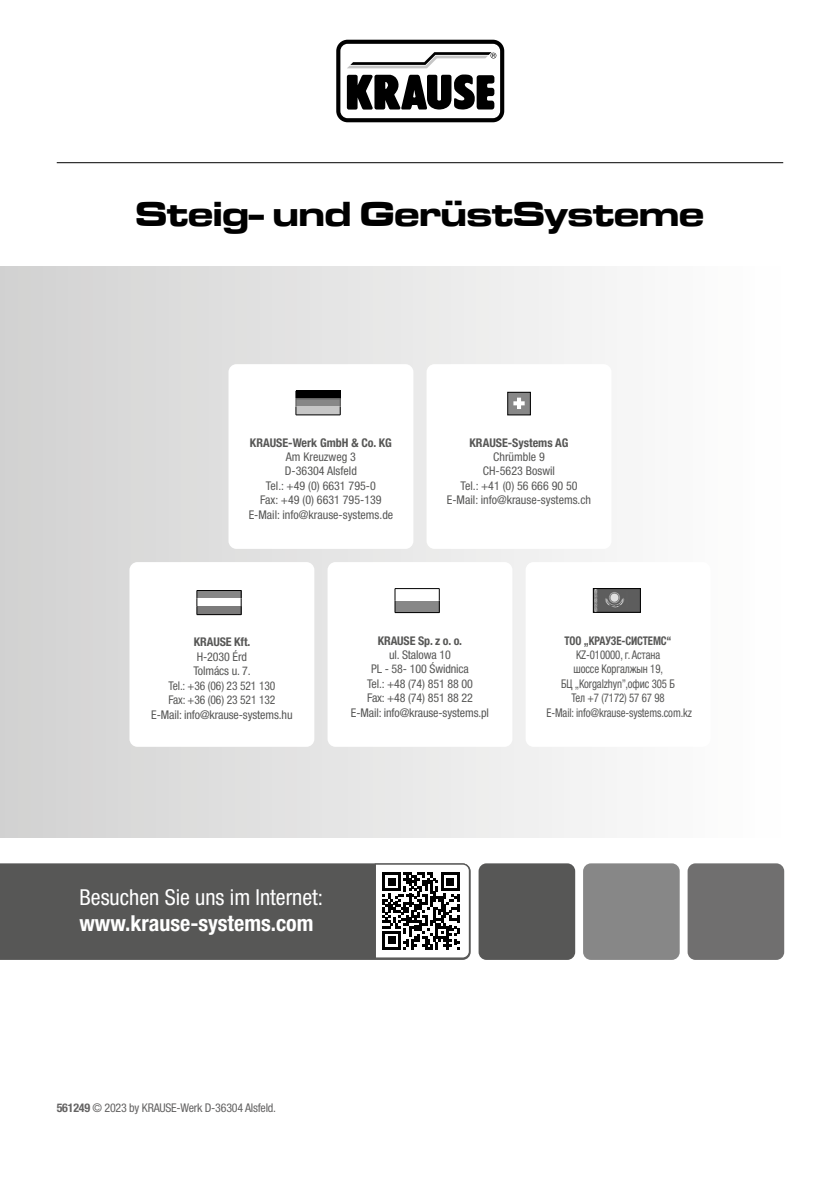
<style>
.page{position:relative;width:840px;height:1191px;background:#fff}
.page>*{position:absolute;margin:0;border:0;box-sizing:border-box;transform-origin:0 0}
.t1{font:36px "Microgramma D Bold Exte";color:#000}
.t2{font:condensed 22px "Helvetica Neue LTW1 G";color:#fff}
.t3{font:700 condensed 22px "Helvetica Neue LTW1 G";color:#fff}
.t4{font:condensed 12px/14.4px "Helvetica Neue LTW1 G";letter-spacing:-.01em;color:#575756;text-align:center}
.t5{font:condensed 12px/14.4px "Helvetica Neue LTW1 G";letter-spacing:-.01em;color:#575756;text-align:center;scale:.9 1}
.t6{font:700 condensed 12px "Helvetica Neue LTW1 G";letter-spacing:-.01em;color:#575756}
.t7{font:condensed 12px "Helvetica Neue LTW1 G";letter-spacing:-.02em;color:#646363}
.t8{font:700 condensed 12px "Helvetica Neue LTW1 G";letter-spacing:-.01em;color:#575756;scale:.9 1}
.s1{font-weight:700}
</style>
<div class="page">
<svg style="left:336px;top:40px;width:168px;height:82px"></svg>
<hr style="left:57px;top:162px;width:725px;height:1px;background:#000">
<div style="left:0;top:266px;width:782px;height:571px;background:linear-gradient(to right,#d2d2d1,#fff)"></div>
<div style="left:0;top:863px;width:466px;height:97px;background:#575756"></div>
<svg style="left:374px;top:863px;width:96px;height:96px"></svg>
<div style="left:478px;top:863px;width:97px;height:97px;background:#575756;border-radius:8px"></div>
<div style="left:582px;top:863px;width:97px;height:97px;background:#878787;border-radius:8px"></div>
<div style="left:687px;top:863px;width:96px;height:97px;background:#706f6f;border-radius:8px"></div>
<div style="left:129px;top:562px;width:185px;height:185px;background:#fff;border-radius:8px"></div>
<div style="left:327px;top:562px;width:185px;height:185px;background:#fff;border-radius:8px"></div>
<div style="left:525px;top:562px;width:185px;height:185px;background:#fff;border-radius:8px"></div>
<img style="left:595px;top:590px;width:43px;height:20px">
<div style="left:593px;top:588px;width:47px;height:24px;border:1px solid #000"></div>
<div style="left:228px;top:364px;width:185px;height:185px;background:#fff;border-radius:8px"></div>
<div style="left:296px;top:391px;width:44px;height:8px;background:#000"></div>
<div style="left:296px;top:399px;width:44px;height:8px;background:#878787"></div>
<div style="left:296px;top:407px;width:44px;height:8px;background:#c6c6c6"></div>
<hr style="left:296px;top:390px;width:44px;height:1px;background:#000">
<hr style="left:296px;top:414px;width:44px;height:1px;background:#000">
<hr style="left:296px;top:398px;width:44px;height:1px;background:#575756">
<svg style="left:295px;top:391px;width:1px;height:24px"></svg>
<svg style="left:339px;top:399px;width:1px;height:16px"></svg>
<div style="left:197px;top:590px;width:44px;height:8px;background:#878787"></div>
<div style="left:197px;top:606px;width:44px;height:8px;background:#7c7b7b"></div>
<hr style="left:197px;top:590px;width:44px;height:1px;background:#000">
<svg style="left:196px;top:590px;width:1px;height:24px"></svg>
<svg style="left:241px;top:590px;width:1px;height:24px"></svg>
<hr style="left:197px;top:614px;width:44px;height:1px;background:#000">
<div style="left:426px;top:364px;width:185px;height:185px;background:#fff;border-radius:8px"></div>
<div style="left:507px;top:392px;width:23px;height:23px;background:#878787"></div>
<svg style="left:513px;top:397px;width:11px;height:12px"></svg>
<div style="left:507px;top:392px;width:23px;height:23px;border:1px solid #000"></div>
<div style="left:395px;top:600px;width:44px;height:12px;background:#878787"></div>
<hr style="left:394px;top:588px;width:45px;height:1px;background:#000">
<svg style="left:394px;top:588px;width:1px;height:24px"></svg>
<svg style="left:438px;top:588px;width:1px;height:24px"></svg>
<hr style="left:394px;top:612px;width:45px;height:1px;background:#000">
<h1 class="t1" style="left:136px;top:190px;width:569px">Steig- und GerüstSysteme</h1>
<p class="t6" style="left:250px;top:435px;width:143px">KRAUSE-Werk GmbH &amp; Co. KG</p>
<p class="t4" style="left:248px;top:449px;width:146px">Am Kreuzweg 3<br>D-36304 Alsfeld<br>Tel.: +49 (0) 6631 795-0<br>Fax: +49 (0) 6631 795-139<br>E-Mail: info@krause-systems.de</p>
<p class="t6" style="left:469px;top:435px;width:100px">KRAUSE-Systems AG</p>
<p class="t4" style="left:446px;top:449px;width:146px">Chrümble 9<br>CH-5623 Boswil<br>Tel.: +41 (0) 56 666 90 50<br>E-Mail: info@krause-systems.ch</p>
<p class="t6" style="left:194px;top:635px;width:58px">KRAUSE Kft.</p>
<p class="t4" style="left:151px;top:649px;width:143px">H-2030 Érd<br>Tolmács u. 7.<br>Tel.: +36 (06) 23 521 130<br>Fax: +36 (06) 23 521 132<br>E-Mail: info@krause-systems.hu</p>
<p class="t6" style="left:377px;top:633px;width:86px">KRAUSE Sp. z o. o.</p>
<p class="t4" style="left:351px;top:647px;width:140px">ul. Stalowa 10<br>PL - 58- 100 Świdnica<br>Tel.: +48 (74) 851 88 00<br>Fax: +48 (74) 851 88 22<br>E-Mail: info@krause-systems.pl</p>
<p class="t8" style="left:564px;top:633px;width:120px">ТОО „КРАУЗЕ-СИСТЕМС“</p>
<p class="t5" style="left:546px;top:647px;width:163px">KZ-010000, г. Астана<br>шоссе Коргалжын 19,<br>БЦ „Korgalzhyn”,офис 305 Б<br>Тел +7 (7172) 57 67 98<br>E-Mail: info@krause-systems.com.kz</p>
<h2 class="t2" style="left:79px;top:884px;width:245px">Besuchen Sie uns im Internet:</h2>
<h2 class="t3" style="left:79px;top:910px;width:235px">www.krause-systems.com</h2>
<p class="t7" style="left:57px;top:1100px;width:221px"><span class="s1">561249</span> © 2023 by KRAUSE-Werk D-36304 Alsfeld.</p>
</div>
